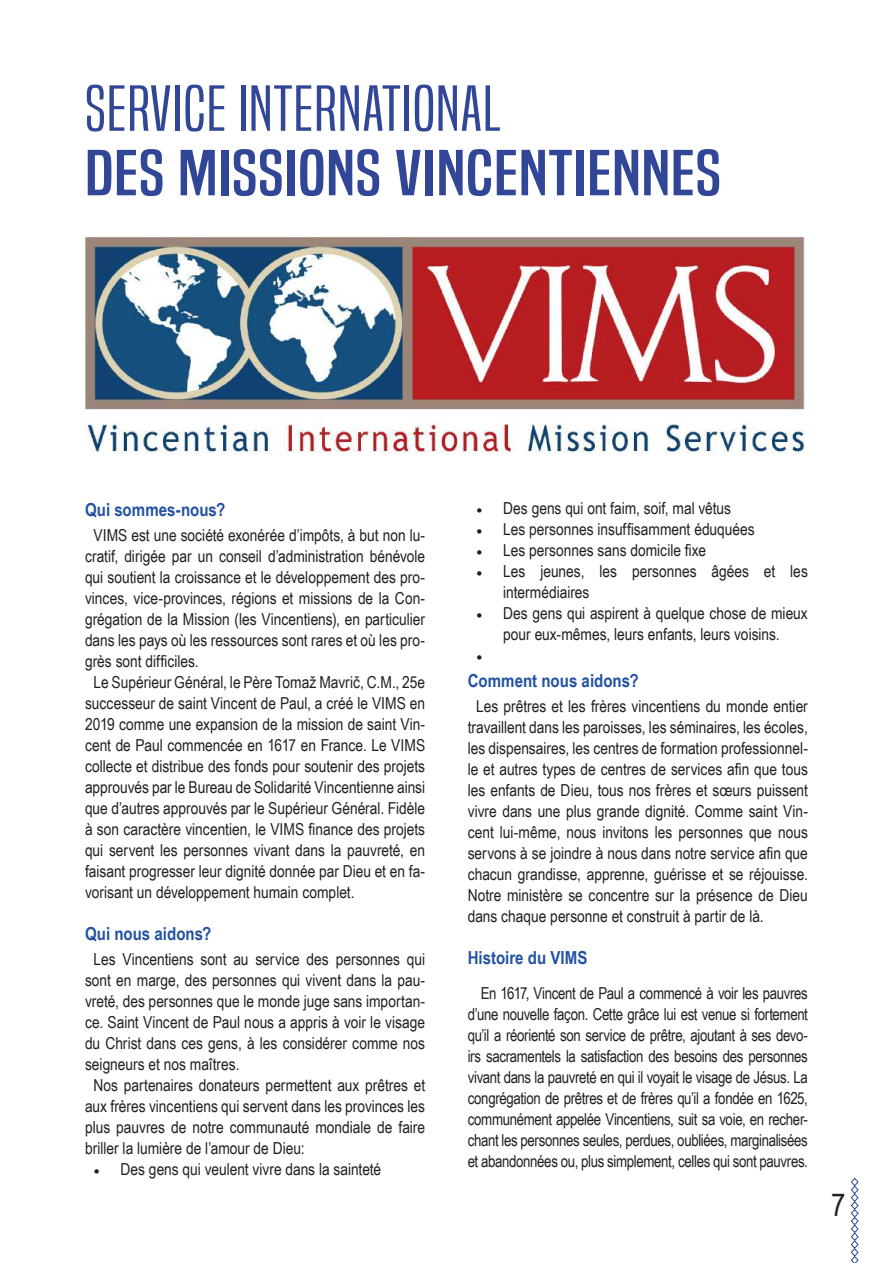
<style>
.page{position:relative;width:893px;height:1263px;background:#fff}
.page>*{position:absolute;margin:0;border:0;box-sizing:border-box;transform-origin:0 0}
.t1{font:60px "Built Titling Rg";letter-spacing:.01em;color:#314697;scale:1.36 1}
.t2{font:60px "Built Titling Lt";letter-spacing:.01em;color:#314697;scale:1.36 1}
.t3{font:31.5px "Arial Narrow";color:#231f20}
.t4{font:700 18px "Arial Narrow";color:#2352a2}
.t5{font:16.5px/21px "Arial Narrow";color:#231f20;text-align:justify}
.t6{font:16.5px "Minion Pro";color:#231f20}
.s1{font-family:"Minion Pro"}
</style>
<div class="page">
<svg style="left:850px;top:1177px;width:9px;height:86px"></svg>
<img style="left:85px;top:237px;width:720px;height:217px">
<h1 class="t2" style="left:85px;top:73px;width:307px">SERVICE INTERNATIONAL</h1>
<h1 class="t1" style="left:85px;top:138px;width:469px">DES MISSIONS VINCENTIENNES</h1>
<p class="t4" style="left:85px;top:496px;width:142px">Qui sommes-nous?</p>
<p class="t5" style="left:94px;top:524px;width:333px">VIMS est une société exonérée d’impôts, à but non lu-</p>
<p class="t5" style="left:85px;top:545px;width:342px">cratif, dirigée par un conseil d’administration bénévole</p>
<p class="t5" style="left:85px;top:566px;width:342px">qui soutient la croissance et le développement des pro-</p>
<p class="t5" style="left:85px;top:587px;width:342px">vinces, vice-provinces, régions et missions de la Con-</p>
<p class="t5" style="left:85px;top:608px;width:342px">grégation de la Mission (les Vincentiens), en particulier</p>
<p class="t5" style="left:85px;top:629px;width:342px">dans les pays où les ressources sont rares et où les pro-</p>
<p class="t5" style="left:85px;top:650px;width:115px">grès sont difficiles.</p>
<p class="t5" style="left:94px;top:671px;width:333px">Le Supérieur Général, le Père Tomaž Mavrič, C.M., 25e</p>
<p class="t5" style="left:85px;top:692px;width:342px">successeur de saint Vincent de Paul, a créé le VIMS en</p>
<p class="t5" style="left:85px;top:713px;width:342px">2019 comme une expansion de la mission de saint Vin-</p>
<p class="t5" style="left:85px;top:734px;width:342px">cent de Paul commencée en 1617 en France. Le VIMS</p>
<p class="t5" style="left:85px;top:755px;width:342px">collecte et distribue des fonds pour soutenir des projets</p>
<p class="t5" style="left:85px;top:776px;width:342px">approuvés par le Bureau de Solidarité Vincentienne ainsi</p>
<p class="t5" style="left:85px;top:797px;width:342px">que d’autres approuvés par le Supérieur Général. Fidèle</p>
<p class="t5" style="left:85px;top:818px;width:342px">à son caractère vincentien, le VIMS finance des projets</p>
<p class="t5" style="left:85px;top:839px;width:342px">qui servent les personnes vivant dans la pauvreté, en</p>
<p class="t5" style="left:85px;top:860px;width:342px">faisant progresser leur dignité donnée par Dieu et en fa-</p>
<p class="t5" style="left:85px;top:881px;width:271px">vorisant un développement humain complet.</p>
<p class="t4" style="left:85px;top:920px;width:128px">Qui nous aidons?</p>
<p class="t5" style="left:94px;top:948px;width:333px">Les Vincentiens sont au service des personnes qui</p>
<p class="t5" style="left:85px;top:969px;width:342px">sont en marge, des personnes qui vivent dans la pau-</p>
<p class="t5" style="left:85px;top:990px;width:342px">vreté, des personnes que le monde juge sans importan-</p>
<p class="t5" style="left:85px;top:1011px;width:342px">ce. Saint Vincent de Paul nous a appris à voir le visage</p>
<p class="t5" style="left:85px;top:1032px;width:342px">du Christ dans ces gens, à les considérer comme nos</p>
<p class="t5" style="left:85px;top:1053px;width:156px">seigneurs et nos maîtres.</p>
<p class="t5" style="left:94px;top:1074px;width:333px">Nos partenaires donateurs permettent aux prêtres et</p>
<p class="t5" style="left:85px;top:1095px;width:342px">aux frères vincentiens qui servent dans les provinces les</p>
<p class="t5" style="left:85px;top:1116px;width:342px">plus pauvres de notre communauté mondiale de faire</p>
<p class="t5" style="left:85px;top:1137px;width:221px">briller la lumière de l’amour de Dieu:</p>
<p class="t5" style="left:94px;top:1158px;width:289px"><span class="s1">•</span> Des gens qui veulent vivre dans la sainteté</p>
<p class="t5" style="left:476px;top:497px;width:256px"><span class="s1">•</span> Des gens qui ont faim, soif, mal vêtus</p>
<p class="t5" style="left:476px;top:518px;width:280px"><span class="s1">•</span> Les personnes insuffisamment éduquées</p>
<p class="t5" style="left:476px;top:539px;width:231px"><span class="s1">•</span> Les personnes sans domicile fixe</p>
<p class="t5" style="left:503px;top:560px;width:306px;text-indent:-27px"><span class="s1">•</span> Les jeunes, les personnes âgées et les intermédiaires</p>
<p class="t5" style="left:476px;top:602px;width:333px;text-align:center"><span class="s1">•</span> Des gens qui aspirent à quelque chose de mieux pour eux-mêmes, leurs enfants, leurs voisins.</p>
<p class="t6" style="left:476px;top:645px;width:8px">•</p>
<p class="t4" style="left:468px;top:667px;width:172px">Comment nous aidons?</p>
<p class="t5" style="left:468px;top:695px;width:342px;text-indent:9px">Les prêtres et les frères vincentiens du monde entier travaillent dans les paroisses, les séminaires, les écoles, les dispensaires, les centres de formation professionnel&shy;le et autres types de centres de services afin que tous les enfants de Dieu, tous nos frères et sœurs puissent vivre dans une plus grande dignité. Comme saint Vin&shy;cent lui-même, nous invitons les personnes que nous servons à se joindre à nous dans notre service afin que chacun grandisse, apprenne, guérisse et se réjouisse.<br>Notre ministère se concentre sur la présence de Dieu dans chaque personne et construit à partir de là.</p>
<p class="t4" style="left:468px;top:944px;width:121px">Histoire du VIMS</p>
<p class="t5" style="left:468px;top:982px;width:342px;text-indent:13px">En 1617, Vincent de Paul a commencé à voir les pauvres d’une nouvelle façon. Cette grâce lui est venue si fortement qu’il a réorienté son service de prêtre, ajoutant à ses devo&shy;irs sacramentels la satisfaction des besoins des personnes vivant dans la pauvreté en qui il voyait le visage de Jésus. La congrégation de prêtres et de frères qu’il a fondée en 1625, communément appelée Vincentiens, suit sa voie, en recher&shy;chant les personnes seules, perdues, oubliées, marginalisées et abandonnées ou, plus simplement, celles qui sont pauvres.</p>
<h2 class="t3" style="left:831px;top:1181px;width:16px">7</h2>
</div>
